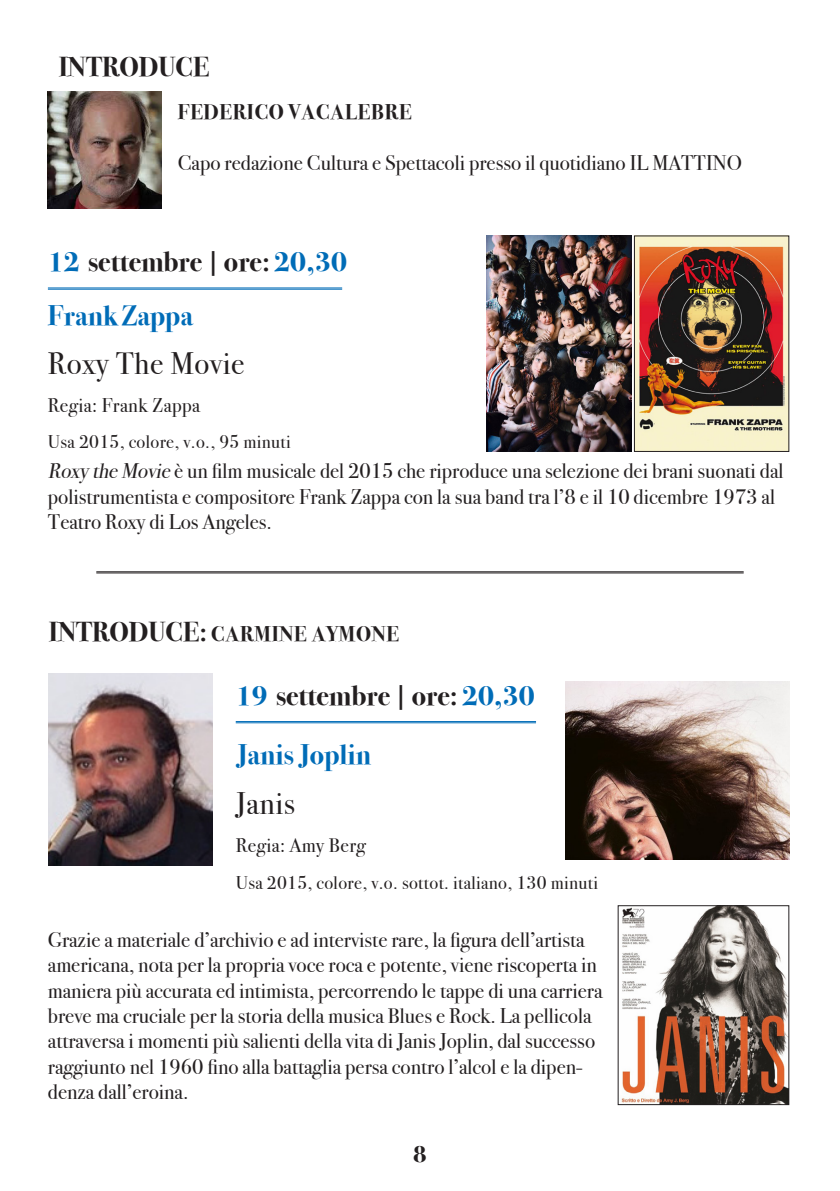
<style>
.page{position:relative;width:840px;height:1191px;background:#fff}
.page>*{position:absolute;margin:0;border:0;box-sizing:border-box;transform-origin:0 0}
.t1{font:31.2px "Bodoni Svty Two ITCTT";letter-spacing:.02em;color:#231f20}
.t2{font:700 28.2px "Bodoni Svty Two ITCTT";color:#231f20}
.t3{font:700 28.2px "Bodoni Svty Two ITCTT";color:#006cb7}
.t4{font:700 27.4px "Bodoni Svty Two ITCTT";color:#231f20}
.t5{font:700 24px "Bodoni Svty Two ITCTT";color:#231f20}
.t6{font:21.2px/25.4px "Bodoni Svty Two ITCTT";color:#231f20}
.t7{font:700 21.2px "Bodoni Svty Two ITCTT";letter-spacing:.03em;color:#231f20}
.t8{font:19.8px "Bodoni Svty Two ITCTT";letter-spacing:.02em;color:#231f20}
.t9{font:18.4px "Bodoni Svty Two ITCTT";letter-spacing:.02em;color:#231f20}
.s1{color:#006cb7}
.s2{font-style:italic}
.s3{font-size:27.4px}
</style>
<div class="page">
<img style="left:48px;top:92px;width:113px;height:117px">
<img style="left:486px;top:236px;width:145px;height:215px">
<img style="left:636px;top:238px;width:150px;height:211px">
<hr style="left:48px;top:288px;width:294px;height:1px;background:#006cb7">
<hr style="left:48px;top:289px;width:294px;height:1px;background:#006cb7">
<img style="left:565px;top:682px;width:223px;height:178px">
<img style="left:621px;top:907px;width:165px;height:195px">
<div style="left:617px;top:905px;width:171px;height:199px;border:1px solid #231f20"></div>
<hr style="left:235px;top:721px;width:300px;height:1px;background:#006cb7">
<hr style="left:235px;top:722px;width:300px;height:1px;background:#006cb7">
<img style="left:49px;top:673px;width:163px;height:192px">
<hr style="left:96px;top:571px;width:647px;height:1px;background:#231f20">
<hr style="left:96px;top:572px;width:647px;height:1px;background:#231f20">
<p class="t4" style="left:59px;top:44px;width:152px">INTRODUCE</p>
<p class="t7" style="left:178px;top:94px;width:235px">FEDERICO VACALEBRE</p>
<p class="t6" style="left:178px;top:148px;width:565px">Capo redazione Cultura e Spettacoli presso il quotidiano IL MATTINO</p>
<p class="t2" style="left:48px;top:238px;width:300px"><span class="s1">12</span> settembre | ore: <span class="s1">20,30</span></p>
<p class="t3" style="left:48px;top:292px;width:146px">Frank Zappa</p>
<p class="t1" style="left:48px;top:337px;width:198px">Roxy The Movie</p>
<p class="t8" style="left:48px;top:389px;width:153px">Regia: Frank Zappa</p>
<p class="t9" style="left:48px;top:426px;width:244px">Usa 2015, colore, v.o., 95 minuti</p>
<p class="t6" style="left:48px;top:456px;width:736px"><span class="s2">Roxy theMovie</span>è un film musicale del 2015 che riproduce una selezione dei brani suonati dal polistrumentista e compositore Frank Zappa con la sua band tra l’8 e il 10 dicembre 1973 al<br>Teatro Roxy di Los Angeles.</p>
<p class="t7" style="left:49px;top:616px;width:351px"><span class="s3">INTRODUCE:</span> CARMINE AYMONE</p>
<p class="t2" style="left:235px;top:672px;width:300px"><span class="s1">19</span> settembre | ore: <span class="s1">20,30</span></p>
<p class="t3" style="left:235px;top:731px;width:137px">Janis Joplin</p>
<p class="t1" style="left:235px;top:778px;width:61px">Janis</p>
<p class="t8" style="left:235px;top:829px;width:131px">Regia: Amy Berg</p>
<p class="t9" style="left:235px;top:867px;width:363px">Usa 2015, colore, v.o. sottot. italiano, 130 minuti</p>
<p class="t6" style="left:48px;top:924px;width:555px">Grazie a materiale d’archivio e ad interviste rare, la figura dell’artista americana, nota per la propria voce roca e potente, viene riscoperta in maniera più accurata ed intimista, percorrendo le tappe di una carriera breve ma cruciale per la storia della musica Blues e Rock. La pellicola attraversa i momenti più salienti della vita di Janis Joplin, dal successo raggiunto nel 1960 fino alla battaglia persa contro l’alcol e la dipen&shy;denza dall’eroina.</p>
<p class="t5" style="left:413px;top:1134px;width:15px">8</p>
</div>
